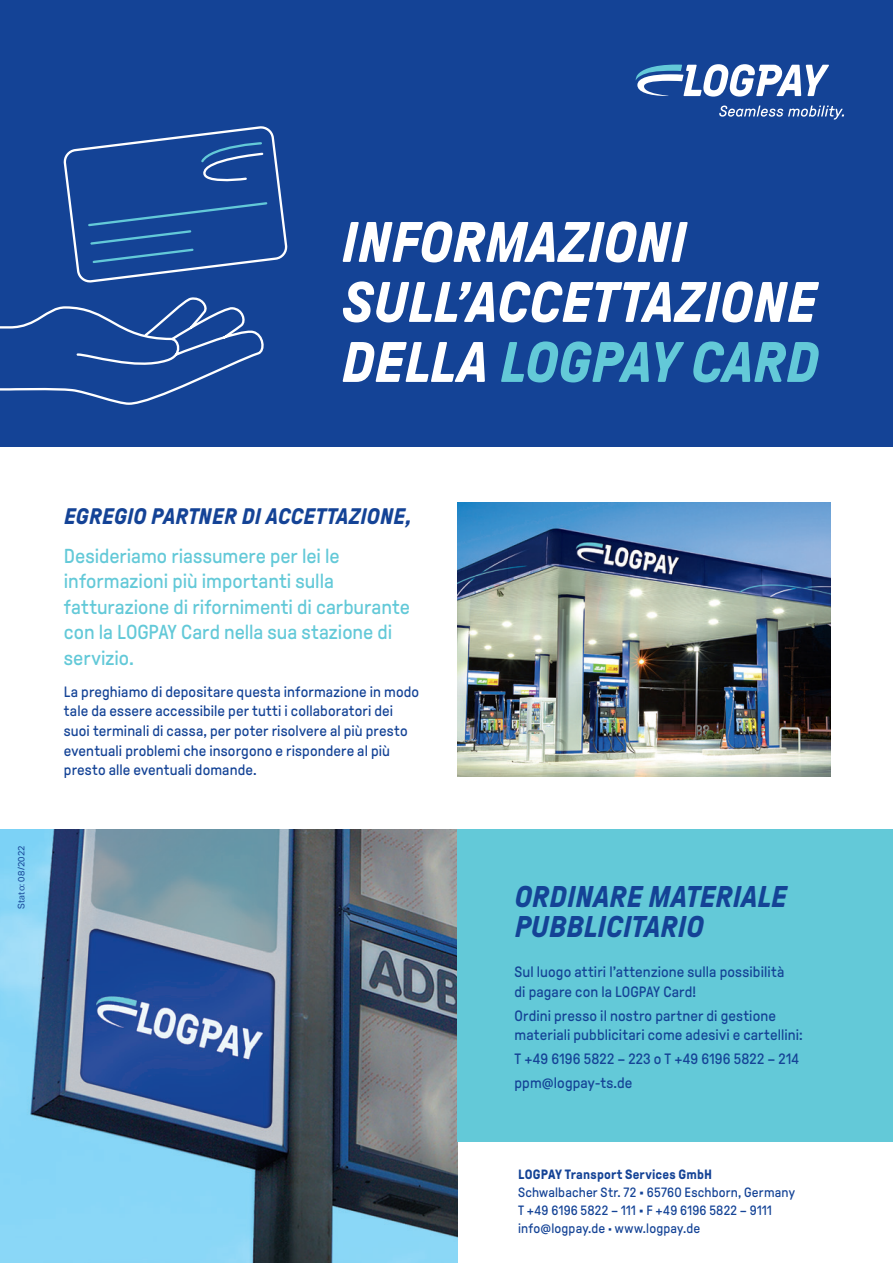
<style>
.page{position:relative;width:893px;height:1263px;background:#fff}
.page>*{position:absolute;margin:0;border:0;box-sizing:border-box;transform-origin:0 0}
.t1{font:italic 700 57px/60px "GT Pressura LCG";color:#fff}
.t2{font:italic 700 30px/30px "GT Pressura LCG";color:#144396}
.t3{font:italic 700 22.5px "GT Pressura LCG";letter-spacing:.01em;color:#144396}
.t4{font:20.25px/25.5px "GT Pressura LCG";color:#63c9d8}
.t5{font:15px/19.5px "GT Pressura LCG";letter-spacing:.005em;color:#144396}
.t6{font:13.5px/18px "GT Pressura LCG";letter-spacing:.015em;color:#144396}
.t7{font:700 13.5px "GT Pressura LCG";letter-spacing:.015em;color:#144396}
.t8{font:9px "Aktiv Grotesk";letter-spacing:.03em;color:#144396}
.s1{color:#63c9d8}
</style>
<div class="page">
<img style="left:0;top:829px;width:457px;height:434px">
<div style="left:0;top:0;width:893px;height:446px;background:#144396"></div>
<svg style="left:636px;top:64px;width:193px;height:33px"></svg>
<svg style="left:719px;top:106px;width:125px;height:14px"></svg>
<div style="left:457px;top:829px;width:436px;height:313px;background:#63c9d8"></div>
<svg style="left:0;top:126px;width:288px;height:279px"></svg>
<img style="left:457px;top:503px;width:373px;height:273px">
<p class="t1" style="left:342px;top:213px;width:479px">INFORMAZIONI<br>SULL’ACCETTAZIONE<br>DELLA <span class="s1">LOGPAY CARD</span></p>
<p class="t8" style="left:16px;top:909px;width:66px;rotate:-90deg">Stato: 08/2022</p>
<p class="t3" style="left:64px;top:505px;width:349px">EGREGIO PARTNER DI ACCETTAZIONE,</p>
<p class="t4" style="left:64px;top:543px;width:347px">Desideriamo riassumere per lei le informazioni più importanti sulla fatturazione di rifornimenti di carburante con la LOGPAY Card nella sua stazione di servizio.</p>
<p class="t5" style="left:64px;top:682px;width:357px">La preghiamo di depositare questa informazione in modo tale da essere accessibile per tutti i collaboratori dei suoi terminali di cassa, per poter risolvere al più presto eventuali problemi che insorgono e rispondere al più presto alle eventuali domande.</p>
<p class="t2" style="left:515px;top:882px;width:273px">ORDINARE MATERIALE<br>PUBBLICITARIO</p>
<p class="t5" style="left:514px;top:962px;width:271px">Sul luogo attiri l’attenzione sulla possibilità di pagare con la LOGPAY Card!</p>
<p class="t5" style="left:514px;top:1006px;width:290px">Ordini presso il nostro partner di gestione materiali pubblicitari come adesivi e cartellini:</p>
<p class="t5" style="left:514px;top:1049px;width:286px">T +49 6196 5822 – 223 o T +49 6196 5822 – 214</p>
<p class="t5" style="left:514px;top:1073px;width:119px">ppm@logpay-ts.de</p>
<p class="t7" style="left:518px;top:1167px;width:195px">LOGPAY Transport Services GmbH</p>
<p class="t6" style="left:518px;top:1183px;width:278px">Schwalbacher Str. 72 • 65760 Eschborn, Germany<br>T +49 6196 5822 – 111 • F +49 6196 5822 – 9111 info@logpay.de · www.logpay.de</p>
</div>
